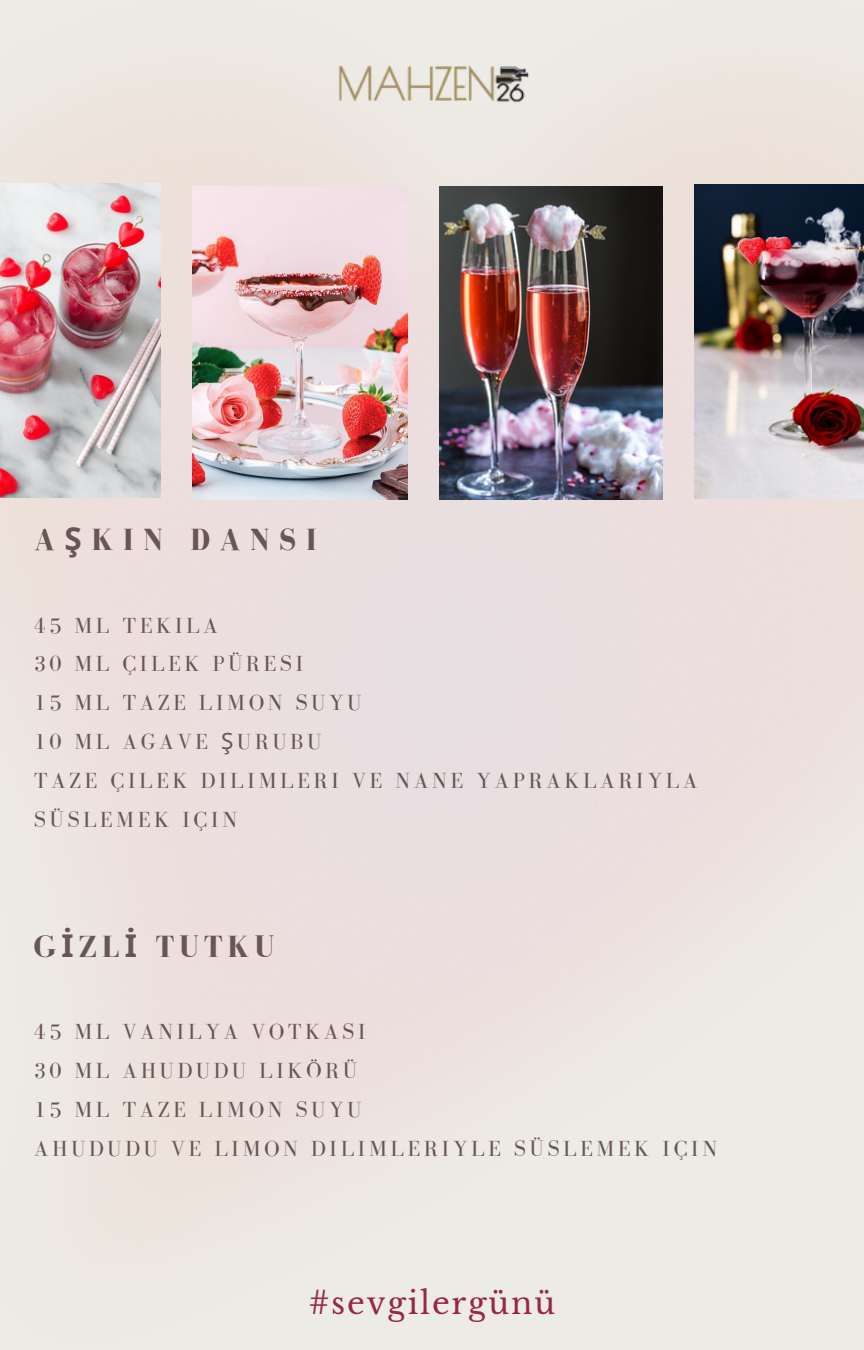
<style>
.page{position:relative;width:864px;height:1350px;background:#fff}
.page>*{position:absolute;margin:0;border:0;box-sizing:border-box;transform-origin:0 0}
.t1{font:700 31.5px "Bodoni FLF";letter-spacing:.3em;color:#685556}
.t2{font:31.05px "Libre Baskerville";letter-spacing:.06em;color:#962846}
.t3{font:22.5px/38.7px "Bodoni FLF";letter-spacing:.155em;color:#685556}
.s1{font-family:"Noto Sans"}
</style>
<div class="page">
<img style="left:0;top:0;width:864px;height:1350px">
<img style="left:695px;top:185px;width:169px;height:314px">
<img style="left:193px;top:186px;width:214px;height:314px">
<img style="left:440px;top:186px;width:222px;height:314px">
<img style="left:0;top:183px;width:160px;height:314px">
<img style="left:323px;top:0;width:219px;height:167px">
<p class="t1" style="left:34px;top:522px;width:285px">A<span class="s1">Ş</span>KIN DANSI</p>
<h1 class="t3" style="left:34px;top:606px;width:186px">45 ML TEKILA</h1>
<p class="t3" style="left:34px;top:644px;width:271px">30 ML ÇILEK PÜRESI</p>
<p class="t3" style="left:34px;top:683px;width:329px">15 ML TAZE LIMON SUYU</p>
<p class="t3" style="left:34px;top:722px;width:289px">10 ML AGAVE <span class="s1">Ş</span>URUBU</p>
<p class="t3" style="left:34px;top:761px;width:665px">TAZE ÇILEK DILIMLERI VE NANE YAPRAKLARIYLA<br>SÜSLEMEK IÇIN</p>
<p class="t1" style="left:34px;top:929px;width:242px">G<span class="s1">İ</span>ZL<span class="s1">İ</span> TUTKU</p>
<p class="t3" style="left:34px;top:1013px;width:333px">45 ML VANILYA VOTKASI</p>
<p class="t3" style="left:34px;top:1051px;width:325px">30 ML AHUDUDU LIKÖRÜ</p>
<p class="t3" style="left:34px;top:1090px;width:329px">15 ML TAZE LIMON SUYU</p>
<h2 class="t3" style="left:34px;top:1129px;width:685px">AHUDUDU VE LIMON DILIMLERIYLE SÜSLEMEK IÇIN</h2>
<h1 class="t2" style="left:309px;top:1284px;width:248px">#sevgilergünü</h1>
</div>
